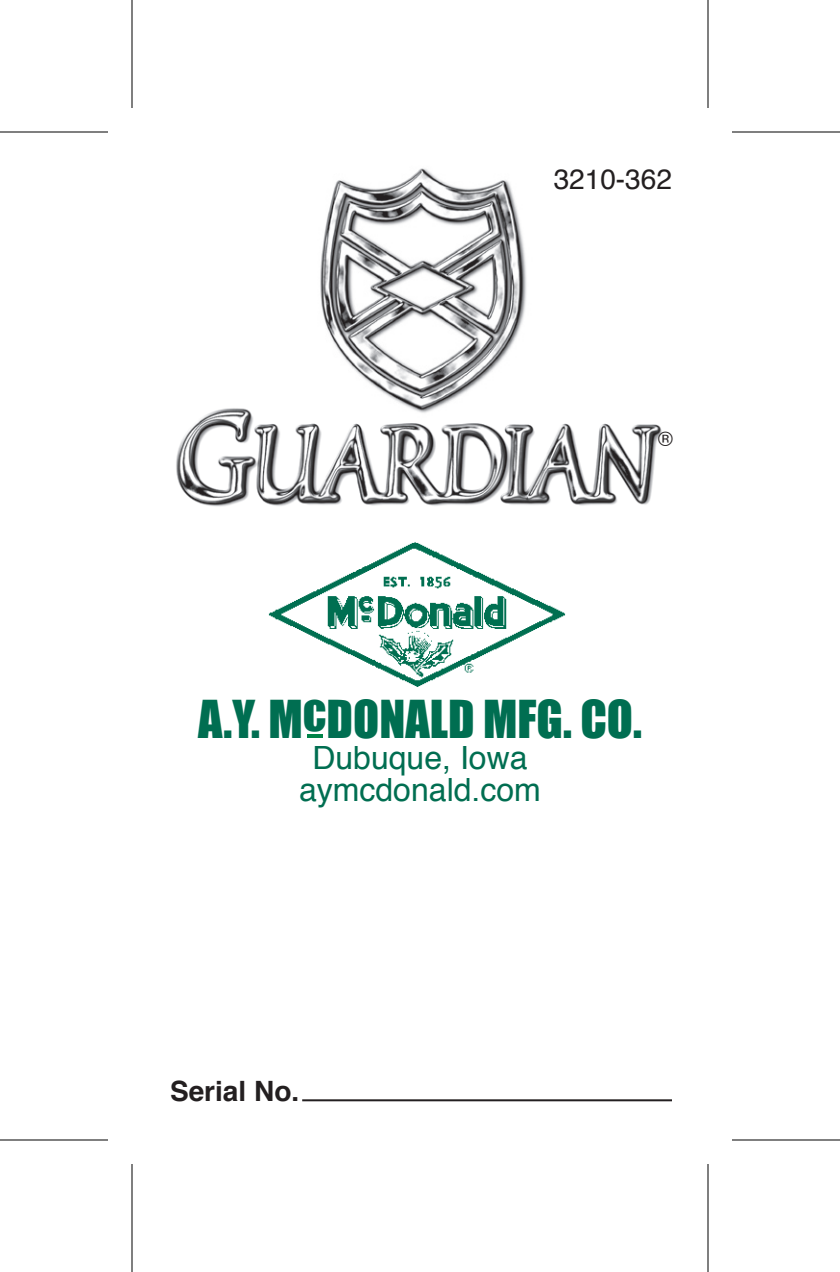
<style>
.page{position:relative;width:840px;height:1272px;background:#fff}
.page>*{position:absolute;margin:0;border:0;box-sizing:border-box;transform-origin:0 0}
.t1{font:48px "Impact";color:#006e51}
.t2{font:32px/32px "Helvetica";color:#006e51;text-align:center}
.t3{font:700 28px "Helvetica";color:#231f20}
.t4{font:28px "Helvetica";color:#231f20}
.t5{font:20px "Helvetica";color:#231f20}
</style>
<div class="page">
<img style="left:176px;top:408px;width:486px;height:99px">
<img style="left:268px;top:542px;width:298px;height:144px">
<hr style="left:302px;top:1099px;width:370px;height:2px;background:#231f20">
<hr style="left:307px;top:734px;width:16px;height:4px;background:#008348">
<img style="left:310px;top:168px;width:224px;height:252px">
<hr style="left:0;top:131px;width:108px;height:2px;background:#000">
<hr style="left:732px;top:131px;width:108px;height:2px;background:#000">
<hr style="left:0;top:1139px;width:108px;height:2px;background:#000">
<hr style="left:732px;top:1139px;width:108px;height:2px;background:#000">
<hr style="left:131px;top:0;width:2px;height:108px;background:#000">
<hr style="left:131px;top:1164px;width:2px;height:108px;background:#000">
<hr style="left:707px;top:0;width:2px;height:108px;background:#000">
<hr style="left:707px;top:1164px;width:2px;height:108px;background:#000">
<p class="t4" style="left:554px;top:157px;width:120px">3210-362</p>
<p class="t5" style="left:658px;top:424px;width:16px">®</p>
<h1 class="t1" style="left:198px;top:682px;width:445px">A.Y. McDONALD MFG. CO.</h1>
<p class="t2" style="left:299px;top:742px;width:243px">Dubuque, Iowa aymcdonald.com</p>
<p class="t3" style="left:170px;top:1069px;width:131px">Serial No.</p>
</div>
